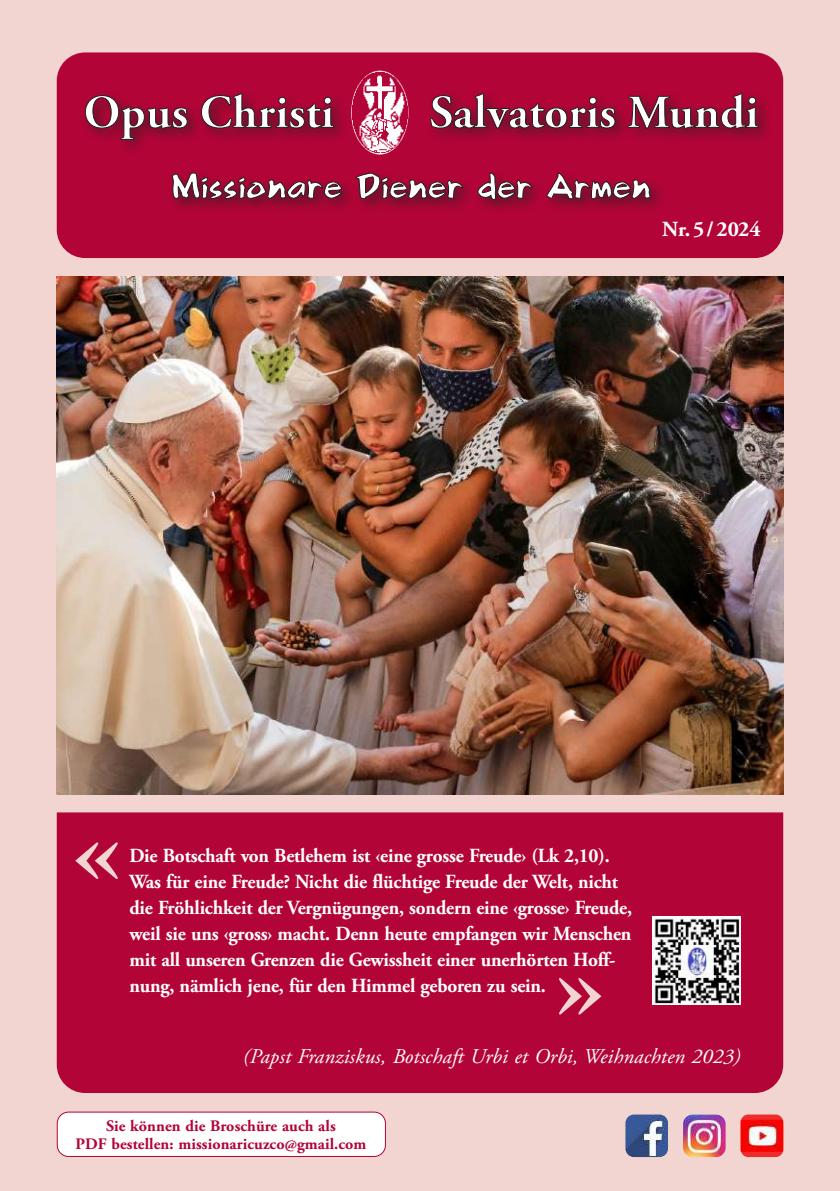
<style>
.page{position:relative;width:840px;height:1191px;background:#fff}
.page>*{position:absolute;margin:0;border:0;box-sizing:border-box;transform-origin:0 0}
.t1{font:700 21.6px "Adobe Garamond Pro";color:#fff}
.t2{font:italic 21px "Adobe Garamond Pro";letter-spacing:.005em;color:#fff}
.t3{font:700 20px/26px "Adobe Garamond Pro";letter-spacing:-.01em;color:#fff;scale:.96 1}
.t4{font:700 16px/18px "Adobe Garamond Pro";letter-spacing:.005em;color:#b30437;text-align:center}
</style>
<div class="page">
<div style="left:0;top:0;width:839px;height:1191px;background:#f2d5d1"></div>
<div style="left:57px;top:52px;width:725px;height:206px;background:#b30437;border-radius:28px"></div>
<img style="left:356px;top:70px;width:48px;height:19px">
<div style="left:80px;top:89px;width:693px;height:127px;background:#231f20;opacity:.65"></div>
<svg style="left:85px;top:95px;width:102px;height:45px"></svg>
<svg style="left:201px;top:93px;width:133px;height:36px"></svg>
<svg style="left:430px;top:93px;width:185px;height:36px"></svg>
<svg style="left:627px;top:89px;width:131px;height:40px"></svg>
<svg style="left:172px;top:172px;width:170px;height:27px"></svg>
<svg style="left:355px;top:173px;width:108px;height:26px"></svg>
<svg style="left:477px;top:172px;width:55px;height:28px"></svg>
<svg style="left:546px;top:172px;width:104px;height:35px"></svg>
<img style="left:57px;top:276px;width:725px;height:518px">
<div style="left:57px;top:1112px;width:328px;height:44px;background:#fff;border-radius:11px"></div>
<div style="left:57px;top:1111px;width:329px;height:46px;border:1px solid #b30437;border-radius:11px"></div>
<div style="left:740px;top:1114px;width:42px;height:43px;background:linear-gradient(to right,#ee3a39,#ee2625);border-radius:8px"></div>
<img style="left:740px;top:1119px;width:42px;height:32px">
<img style="left:683px;top:1114px;width:42px;height:43px">
<img style="left:625px;top:1114px;width:42px;height:43px">
<div style="left:57px;top:812px;width:725px;height:281px;background:#b30437"></div>
<svg style="left:75px;top:842px;width:43px;height:37px"></svg>
<svg style="left:558px;top:978px;width:43px;height:36px"></svg>
<img style="left:652px;top:916px;width:88px;height:88px">
<p class="t1" style="left:661px;top:216px;width:100px">Nr.5/2024</p>
<p class="t3" style="left:129px;top:843px;width:524px">Die Botschaft von Betlehem ist ‹eine grosse Freude› (Lk 2,10).<br>Was für eine Freude? Nicht die flüchtige Freude der Welt, nicht die Fröhlichkeit der Vergnügungen, sondern eine ‹grosse› Freude, weil sie uns ‹gross› macht. Denn heute empfangen wir Menschen mit all unseren Grenzen die Gewissheit einer unerhörten Hoff&shy;nung, nämlich jene, für den Himmel geboren zu sein.</p>
<p class="t2" style="left:243px;top:1043px;width:499px">(Papst Franziskus, Botschaft Urbi et Orbi, Weihnachten 2023)</p>
<p class="t4" style="left:75px;top:1117px;width:292px">Sie können die Broschüre auch als<br>PDF bestellen: missionaricuzco@gmail.com</p>
</div>
